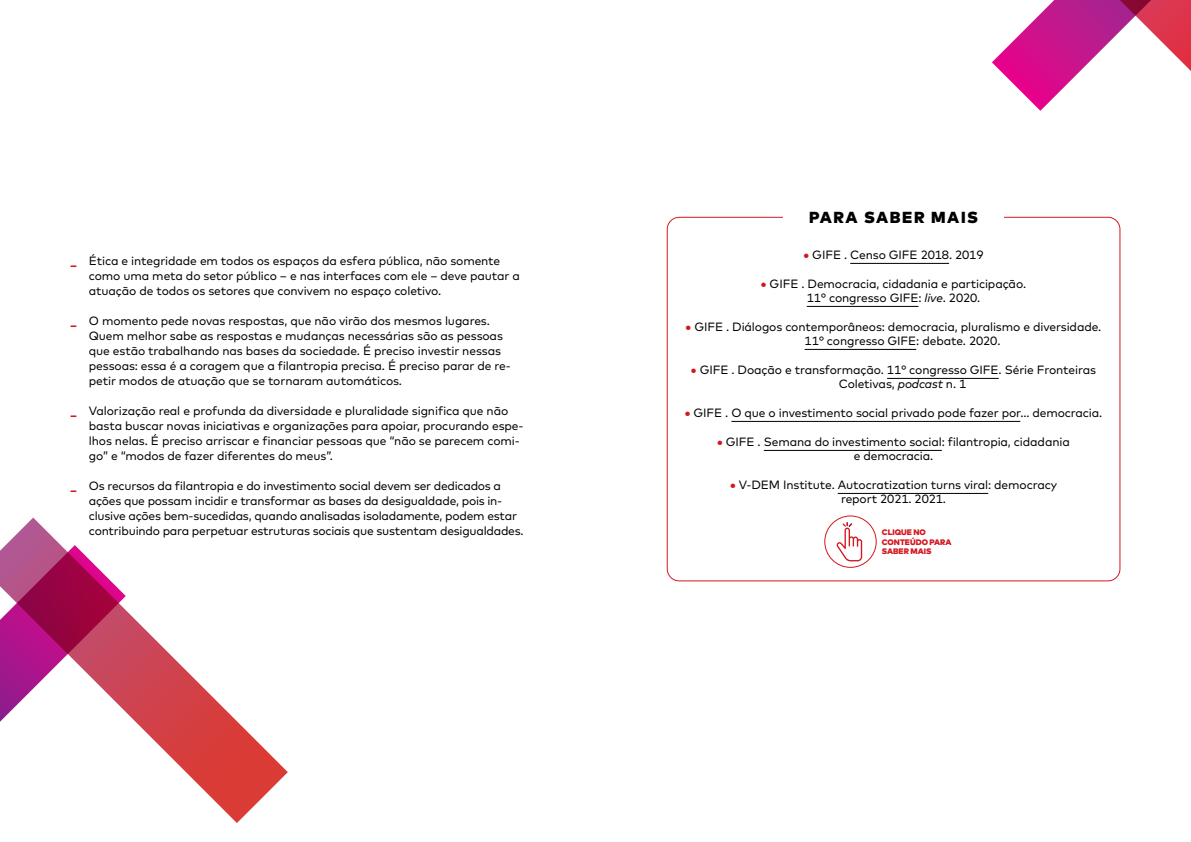
<style>
.page{position:relative;width:1191px;height:842px;background:#fff}
.page>*{position:absolute;margin:0;border:0;box-sizing:border-box;transform-origin:0 0}
.t1{font:900 16px "Mark";letter-spacing:.1em;color:#000}
.t2{font:12px/15px "Mark";letter-spacing:-.01em;color:#000}
.t3{font:900 8px/9.6px "Mark";color:#d31820}
.s1{font-weight:900;color:#d31820}
.s2{font-style:italic}
</style>
<div class="page">
<svg style="left:6px;top:518px;width:282px;height:305px"></svg>
<svg style="left:0;top:545px;width:126px;height:278px"></svg>
<svg style="left:992px;top:0;width:199px;height:111px"></svg>
<hr style="left:850px;top:263px;width:99px;height:1px;background:#000">
<hr style="left:806px;top:306px;width:112px;height:1px;background:#000">
<hr style="left:804px;top:349px;width:112px;height:1px;background:#000">
<hr style="left:887px;top:378px;width:111px;height:1px;background:#000">
<hr style="left:731px;top:421px;width:289px;height:1px;background:#000">
<hr style="left:764px;top:450px;width:177px;height:1px;background:#000">
<hr style="left:837px;top:493px;width:151px;height:1px;background:#000">
<div style="left:824px;top:515px;width:52px;height:53px;border:1px solid #d31820;border-radius:50%"></div>
<svg style="left:836px;top:522px;width:26px;height:39px"></svg>
<p class="t2" style="left:89px;top:253px;width:432px;text-indent:-18px"><span class="s1">_</span> Ética e integridade em todos os espaços da esfera pública, não somente como uma meta do setor público – e nas interfaces com ele – deve pautar a atuação de todos os setores que convivem no espaço coletivo.</p>
<p class="t2" style="left:89px;top:313px;width:423px;text-indent:-18px"><span class="s1">_</span> O momento pede novas respostas, que não virão dos mesmos lugares.<br>Quem melhor sabe as respostas e mudanças necessárias são as pessoas que estão trabalhando nas bases da sociedade. É preciso investir nessas pessoas: essa é a coragem que a filantropia precisa. É preciso parar de re&shy;petir modos de atuação que se tornaram automáticos.</p>
<p class="t2" style="left:89px;top:403px;width:436px;text-indent:-18px"><span class="s1">_</span> Valorização real e profunda da diversidade e pluralidade significa que não basta buscar novas iniciativas e organizações para apoiar, procurando espe&shy;lhos nelas. É preciso arriscar e financiar pessoas que “não se parecem comi&shy;go” e “modos de fazer diferentes do meus”.</p>
<p class="t2" style="left:89px;top:478px;width:436px;text-indent:-18px"><span class="s1">_</span> Os recursos da filantropia e do investimento social devem ser dedicados a ações que possam incidir e transformar as bases da desigualdade, pois in&shy;clusive ações bem-sucedidas, quando analisadas isoladamente, podem estar contribuindo para perpetuar estruturas sociais que sustentam desigualdades.</p>
<h1 class="t1" style="left:809px;top:207px;width:171px">PARA SABER MAIS</h1>
<p class="t2" style="left:803px;top:247px;width:182px"><span class="s1">•</span> GIFE . Censo GIFE 2018. 2019</p>
<p class="t2" style="left:761px;top:277px;width:267px;line-height:14px;text-align:center"><span class="s1">•</span> GIFE . Democracia, cidadania e participação.<br>11° congresso GIFE: <span class="s2">live</span>. 2020.</p>
<p class="t2" style="left:804px;top:320px;width:298px;line-height:14px;text-indent:-119px"><span class="s1">•</span> GIFE . Diálogos contemporâneos: democracia, pluralismo e diversidade.<br>11° congresso GIFE: debate. 2020.</p>
<p class="t2" style="left:838px;top:363px;width:259px;line-height:14px;text-indent:-148px"><span class="s1">•</span> GIFE . Doação e transformação. 11° congresso GIFE. Série Fronteiras<br>Coletivas, <span class="s2">podcast</span> n. 1</p>
<p class="t2" style="left:684px;top:405px;width:419px"><span class="s1">•</span> GIFE . O que o investimento social privado pode fazer por... democracia.</p>
<p class="t2" style="left:717px;top:435px;width:354px;line-height:14px;text-align:center"><span class="s1">•</span> GIFE . Semana do investimento social: filantropia, cidadania e democracia.</p>
<p class="t2" style="left:730px;top:478px;width:328px;line-height:14px;text-align:center"><span class="s1">•</span> V-DEM Institute. Autocratization turns viral: democracy report 2021. 2021.</p>
<p class="t3" style="left:882px;top:527px;width:71px">CLIQUE NO<br>CONTEÚDO PARA<br>SABER MAIS</p>
</div>
